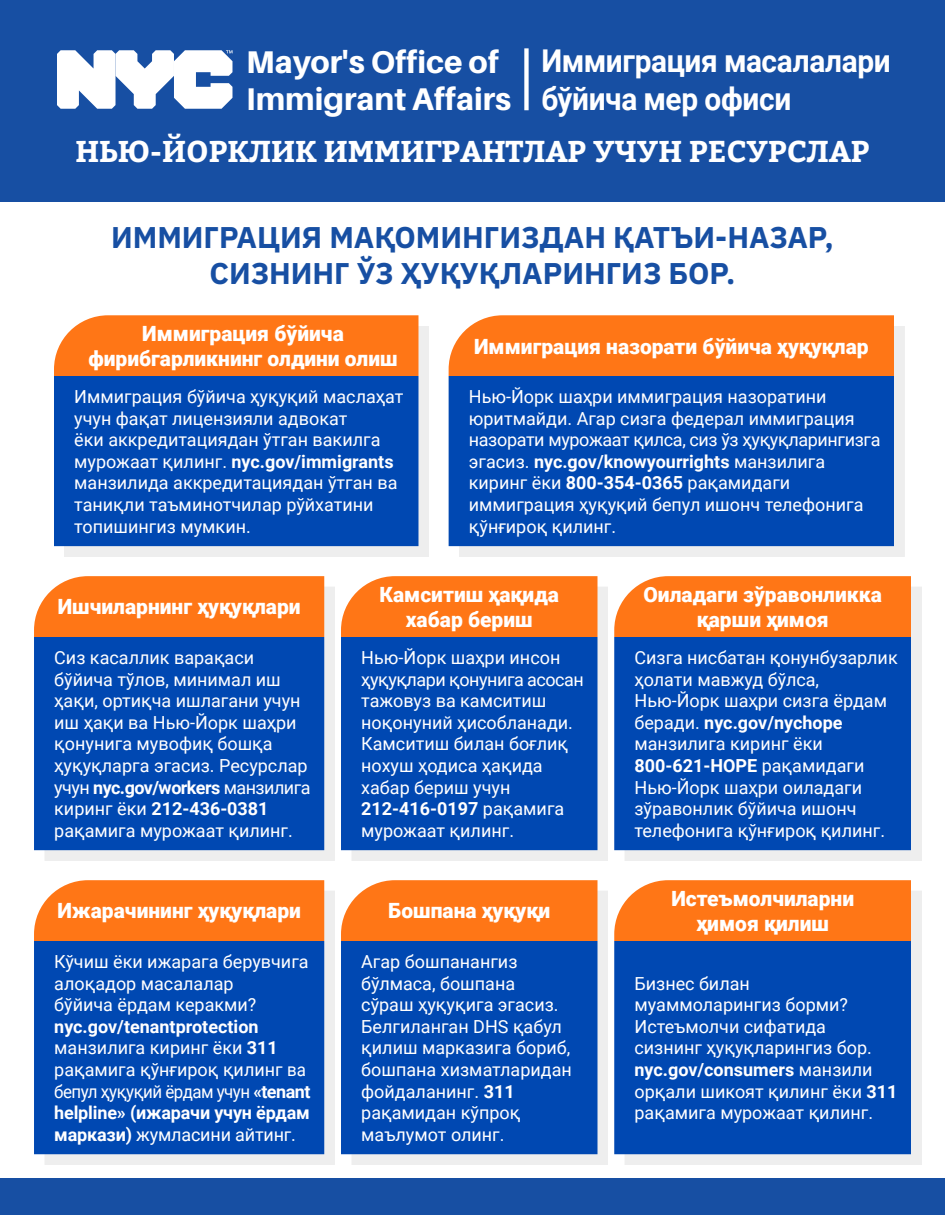
<style>
.page{position:relative;width:945px;height:1215px;background:#fff}
.page>*{position:absolute;margin:0;border:0;box-sizing:border-box;transform-origin:0 0}
.t1{font:700 31.35px/37.7px "Roboto";letter-spacing:-.01em;color:#fff;scale:.95 1}
.t2{font:800 31.35px/37.7px "Aileron";color:#fff}
.t3{font:700 30px/36px "IBM Plex Sans";color:#174fa3;text-align:center}
.t4{font:700 30px "Bitter";color:#fff}
.t5{font:900 21px/25.2px "Roboto";color:#fff;text-align:center}
.t6{font:18px/21.6px "Roboto";color:#fff}
.s1{font-weight:700}
</style>
<div class="page">
<div style="left:0;top:0;width:945px;height:202px;background:#174fa3"></div>
<div style="left:0;top:1178px;width:945px;height:37px;background:#174fa3"></div>
<svg style="left:57px;top:50px;width:175px;height:59px"></svg>
<div style="left:524px;top:48px;width:5px;height:62px;background:#fff"></div>
<div style="left:64px;top:326px;width:365px;height:231px;background:#eee"></div>
<div style="left:54px;top:315px;width:364px;height:61px;background:#ff7616"></div>
<div style="left:54px;top:376px;width:364px;height:170px;background:#0048b2"></div>
<div style="left:459px;top:326px;width:446px;height:231px;background:#eee"></div>
<div style="left:449px;top:315px;width:445px;height:61px;background:#ff7616"></div>
<div style="left:449px;top:376px;width:445px;height:170px;background:#0048b2"></div>
<div style="left:45px;top:587px;width:290px;height:274px;background:#eee"></div>
<div style="left:34px;top:576px;width:290px;height:61px;background:#ff7616"></div>
<div style="left:34px;top:637px;width:290px;height:213px;background:#0048b2"></div>
<div style="left:351px;top:587px;width:257px;height:274px;background:#eee"></div>
<div style="left:341px;top:576px;width:257px;height:61px;background:#ff7616"></div>
<div style="left:341px;top:637px;width:257px;height:213px;background:#0048b2"></div>
<div style="left:625px;top:587px;width:297px;height:274px;background:#eee"></div>
<div style="left:614px;top:576px;width:297px;height:61px;background:#ff7616"></div>
<div style="left:614px;top:637px;width:297px;height:213px;background:#0048b2"></div>
<div style="left:45px;top:891px;width:290px;height:274px;background:#eee"></div>
<div style="left:34px;top:880px;width:290px;height:61px;background:#ff7616"></div>
<div style="left:34px;top:941px;width:290px;height:213px;background:#0048b2"></div>
<div style="left:351px;top:891px;width:257px;height:274px;background:#eee"></div>
<div style="left:341px;top:880px;width:257px;height:61px;background:#ff7616"></div>
<div style="left:341px;top:941px;width:257px;height:213px;background:#0048b2"></div>
<div style="left:625px;top:891px;width:297px;height:274px;background:#eee"></div>
<div style="left:614px;top:880px;width:297px;height:61px;background:#ff7616"></div>
<div style="left:614px;top:941px;width:297px;height:213px;background:#0048b2"></div>
<h1 class="t2" style="left:246px;top:43px;width:267px">Mayor's Office of<br>Immigrant Affairs</h1>
<h1 class="t1" style="left:542px;top:41px;width:369px">Иммиграция масалалари бўйича мер офиси</h1>
<h2 class="t4" style="left:76px;top:128px;width:795px">НЬЮ-ЙОРКЛИК ИММИГРАНТЛАР УЧУН РEСУРСЛАР</h2>
<h1 class="t3" style="left:111px;top:216px;width:724px">ИММИГРАЦИЯ МАҚОМИНГИЗДАН ҚАТЪИ-НАЗАР,<br>СИЗНИНГ ЎЗ ҲУҚУҚЛАРИНГИЗ БОР.</h1>
<p class="t5" style="left:88px;top:320px;width:311px">Иммиграция бўйича фирибгарликнинг олдини олиш</p>
<p class="t6" style="left:74px;top:385px;width:331px">Иммиграция бўйича ҳуқуқий маслаҳат учун фақат лицензияли адвокат<br>ёки аккредитациядан ўтган вакилга мурожаат қилинг. <span class="s1">nyc.gov/immigrants </span>манзилида аккредитациядан ўтган ва таниқли таъминотчилар рўйхатини топишингиз мумкин.</p>
<p class="t5" style="left:474px;top:333px;width:396px">Иммиграция назорати бўйича ҳуқуқлар</p>
<p class="t6" style="left:469px;top:385px;width:413px">Нью-Йорк шаҳри иммиграция назоратини юритмайди. Агар сизга федерал иммиграция назорати мурожаат қилса, сиз ўз ҳуқуқларингизга эгасиз. <span class="s1">nyc.gov/knowyourrights</span> манзилига киринг ёки <span class="s1">800‑354‑0365</span> рақамидаги иммиграция ҳуқуқий бепул ишонч телефонига қўнғироқ қилинг.</p>
<p class="t5" style="left:58px;top:594px;width:244px">Ишчиларнинг ҳуқуқлари</p>
<p class="t6" style="left:54px;top:646px;width:258px">Сиз касаллик варақаси бўйича тўлов, минимал иш ҳақи, ортиқча ишлагани учун иш ҳақи ва Нью-Йорк шаҳри қонунига мувофиқ бошқа ҳуқуқларга эгасиз. Ресурслар учун <span class="s1">nyc.gov/workers</span> манзилига киринг ёки <span class="s1">212‑436‑0381 </span>рақамига мурожаат қилинг.</p>
<p class="t5" style="left:57px;top:898px;width:245px">Ижарачининг ҳуқуқлари</p>
<p class="t6" style="left:54px;top:950px;width:258px">Кўчиш ёки ижарага берувчига алоқадор масалалар<br>бўйича ёрдам керакми? <span class="s1">nyc.gov/tenantprotection </span>манзилига киринг ёки <span class="s1">311 </span>рақамига қўнғироқ қилинг ва бепул ҳуқуқий ёрдам учун <span class="s1">«tenant helpline» (ижарачи учун ёрдам маркази)</span> жумласини айтинг.</p>
<p class="t5" style="left:380px;top:581px;width:181px">Камситиш ҳақида хабар бериш</p>
<p class="t6" style="left:361px;top:646px;width:224px">Нью-Йорк шаҳри инсон ҳуқуқлари қонунига асосан тажовуз ва камситиш ноқонуний ҳисобланади.<br>Камситиш билан боғлиқ нохуш ҳодиса ҳақида хабар бериш учун<br><span class="s1">212‑416‑0197</span> рақамига мурожаат қилинг.</p>
<p class="t5" style="left:388px;top:898px;width:163px">Бошпана ҳуқуқи</p>
<p class="t6" style="left:361px;top:950px;width:212px">Агар бошпанангиз бўлмаса, бошпана сўраш ҳуқуқига эгасиз.<br>Белгиланган DHS қабул қилиш марказига бориб, бошпана хизматларидан фойдаланинг. <span class="s1">311 </span>рақамидан кўпроқ маълумот олинг.</p>
<p class="t5" style="left:644px;top:581px;width:240px">Оиладаги зўравонликка қарши ҳимоя</p>
<p class="t6" style="left:634px;top:646px;width:265px">Сизга нисбатан қонунбузарлик ҳолати мавжуд бўлса,<br>Нью‑Йорк шаҳри сизга ёрдам беради. <span class="s1">nyc.gov/nychope </span>манзилига киринг ёки<br><span class="s1">800‑621‑HOPE</span> рақамидаги<br>Нью-Йорк шаҳри оиладаги зўравонлик бўйича ишонч телефонига қўнғироқ қилинг.</p>
<p class="t5" style="left:671px;top:885px;width:184px">Истеъмолчиларни ҳимоя қилиш</p>
<p class="t6" style="left:634px;top:972px;width:265px">Бизнес билан муаммоларингиз борми?<br>Истеъмолчи сифатида сизнинг ҳуқуқларингиз бор. <span class="s1">nyc.gov/consumers</span> манзили орқали шикоят қилинг ёки <span class="s1">311 </span>рақамига мурожаат қилинг.</p>
</div>
